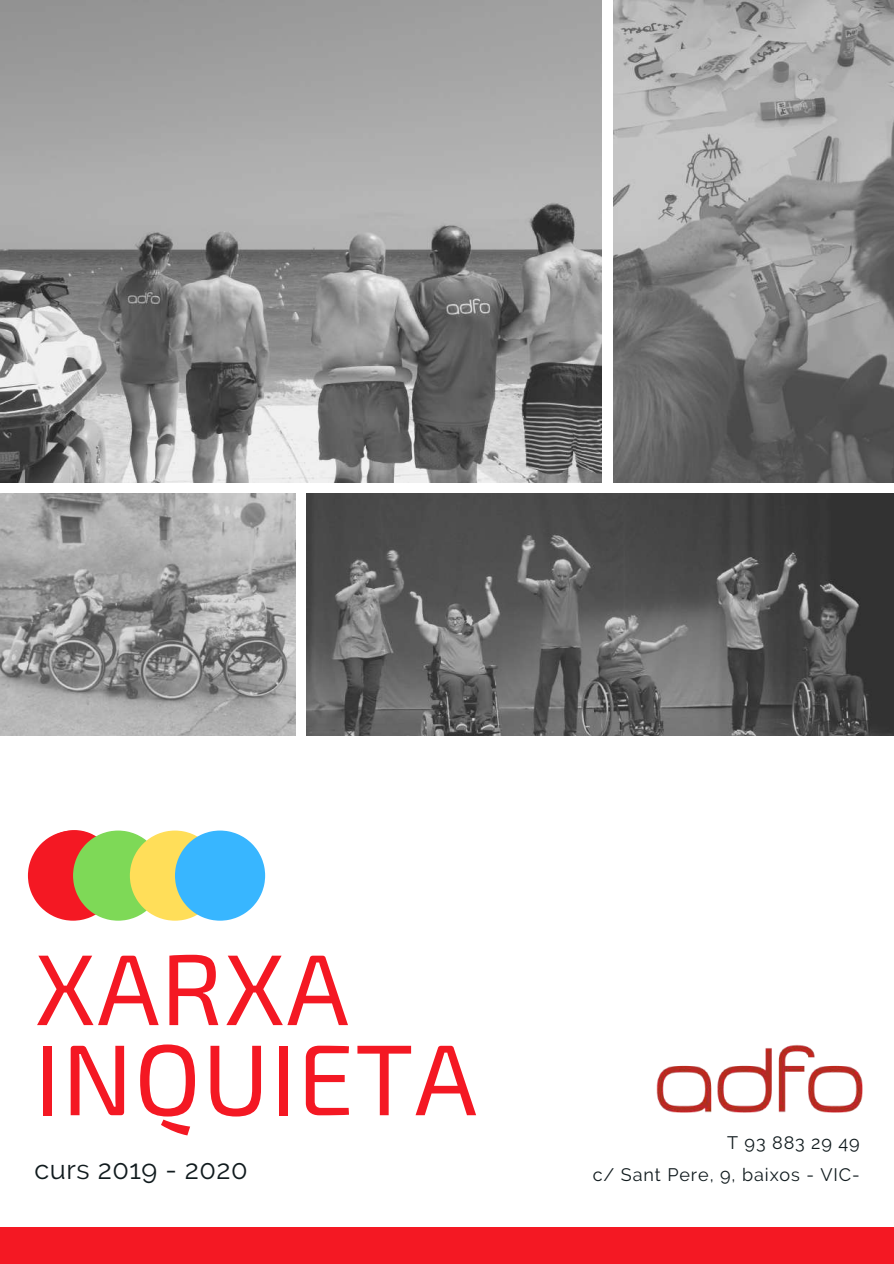
<style>
.page{position:relative;width:894px;height:1264px;background:#fff}
.page>*{position:absolute;margin:0;border:0;box-sizing:border-box;transform-origin:0 0}
.t1{font:100.65px/90.2px "Exo 2";letter-spacing:.01em;color:#f41823}
.t2{font:27px "Raleway";letter-spacing:.02em;color:#111b1e}
.t3{font:18px/31.5px "Raleway";letter-spacing:.05em;color:#111b1e;text-align:right}
</style>
<div class="page">
<img style="left:0;top:0;width:601px;height:482px">
<img style="left:613px;top:0;width:280px;height:482px">
<img style="left:0;top:493px;width:295px;height:242px">
<img style="left:306px;top:493px;width:587px;height:242px">
<div style="left:0;top:1226px;width:893px;height:37px;background:#f41823"></div>
<svg style="left:28px;top:830px;width:237px;height:90px;background:#a4b093"></svg>
<img style="left:656px;top:1044px;width:206px;height:68px">
<h1 class="t1" style="left:35px;top:939px;width:444px">XARXA<br>INQUIETA</h1>
<h2 class="t2" style="left:35px;top:1153px;width:214px">curs 2019 - 2020</h2>
<p class="t3" style="left:592px;top:1127px;width:268px">T 93 883 29 49<br>c/ Sant Pere, 9, baixos - VIC-</p>
</div>
